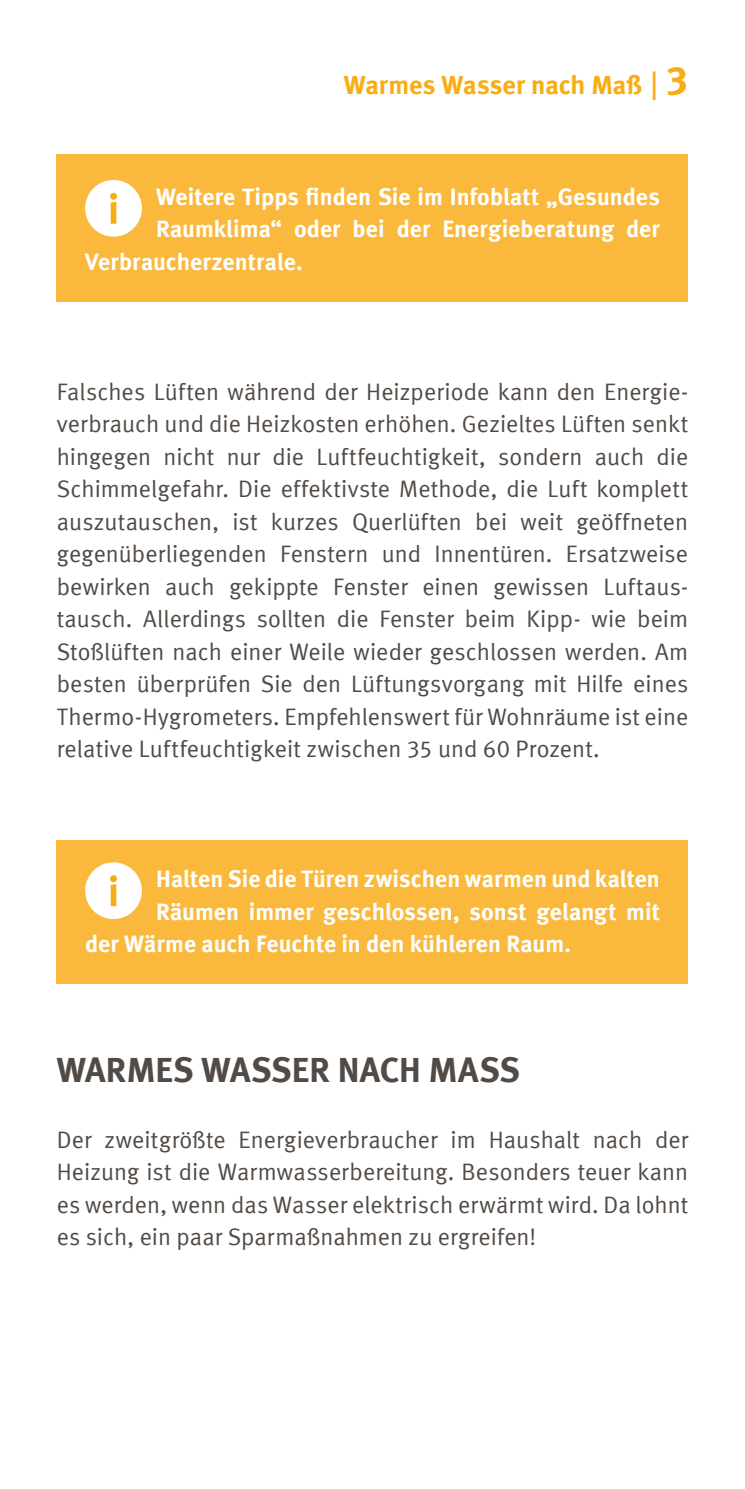
<style>
.page{position:relative;width:745px;height:1489px;background:#fff}
.page>*{position:absolute;margin:0;border:0;box-sizing:border-box;transform-origin:0 0}
.t1{font:700 35px "VZ Meta LF";letter-spacing:.005em;color:#514a45}
.t2{font:700 26.25px "VZ Meta LF";color:#f8ad14}
.t3{font:23.75px/32.5px "VZ Meta LF";letter-spacing:.005em;color:#514a45;text-align:justify}
.t4{font:700 23.75px "VZ Meta LF";letter-spacing:.005em;color:#fff}
.s1{font-size:30px}
.s2{font-size:40px}
</style>
<div class="page">
<div style="left:57px;top:840px;width:630px;height:144px;background:#fab93c"></div>
<div style="left:85px;top:862px;width:57px;height:57px;background:#fff;border-radius:50%"></div>
<svg style="left:110px;top:875px;width:7px;height:31px"></svg>
<div style="left:57px;top:154px;width:630px;height:148px;background:#fab93c"></div>
<div style="left:85px;top:180px;width:57px;height:57px;background:#fff;border-radius:50%"></div>
<svg style="left:110px;top:193px;width:7px;height:31px"></svg>
<p class="t2" style="left:343px;top:69px;width:346px">Warmes Wasser nach Maß <span class="s1">|</span> <span class="s2">3</span></p>
<p class="t4" style="left:156px;top:182px;width:505px">Weitere Tipps finden Sie im Infoblatt „Gesundes</p>
<p class="t4" style="left:156px;top:215px;width:505px">Raumklima“ oder bei der Energieberatung der</p>
<p class="t4" style="left:85px;top:247px;width:219px">Verbraucherzentrale.</p>
<p class="t3" style="left:57px;top:375px;width:632px">Falsches Lüften während der Heizperiode kann den Energie&shy;verbrauch und die Heizkosten erhöhen. Gezieltes Lüften senkt hingegen nicht nur die Luftfeuchtigkeit, sondern auch die Schimmelgefahr. Die effektivste Methode, die Luft komplett auszutauschen, ist kurzes Querlüften bei weit geöffneten gegenüberliegenden Fenstern und Innentüren. Ersatzweise bewirken auch gekippte Fenster einen gewissen Luftaus&shy;tausch. Allerdings sollten die Fenster beim Kipp- wie beim Stoßlüften nach einer Weile wieder geschlossen werden. Am besten überprüfen Sie den Lüftungsvorgang mit Hilfe eines Thermo-Hygrometers. Empfehlenswert für Wohnräume ist eine relative Luftfeuchtigkeit zwischen 35 und 60 Prozent.</p>
<p class="t4" style="left:156px;top:865px;width:505px">Halten Sie die Türen zwischen warmen und kalten</p>
<p class="t4" style="left:156px;top:897px;width:505px">Räumen immer geschlossen, sonst gelangt mit</p>
<p class="t4" style="left:85px;top:930px;width:487px">der Wärme auch Feuchte in den kühleren Raum.</p>
<h1 class="t1" style="left:57px;top:1049px;width:464px">WARMES WASSER NACH MASS</h1>
<p class="t3" style="left:57px;top:1122px;width:632px">Der zweitgrößte Energieverbraucher im Haushalt nach der Heizung ist die Warmwasserbereitung. Besonders teuer kann es werden, wenn das Wasser elektrisch erwärmt wird. Da lohnt es sich, ein paar Sparmaßnahmen zu ergreifen!</p>
</div>
